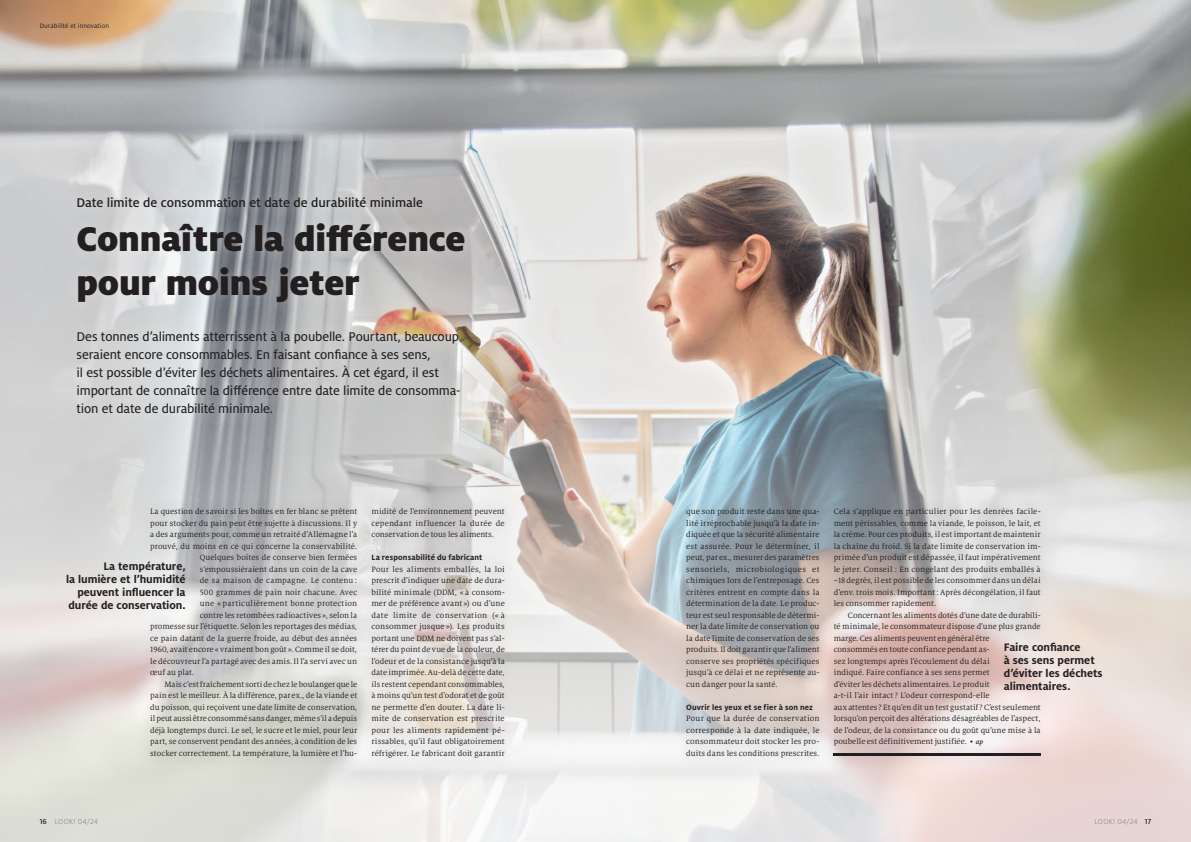
<style>
.page{position:relative;width:1191px;height:842px;background:#fff}
.page>*{position:absolute;margin:0;border:0;box-sizing:border-box;transform-origin:0 0}
.t1{font:900 38px/44px "Milo Pro";letter-spacing:-.005em;color:#231f20}
.t2{font:14px/18px "Milo Pro Text";letter-spacing:-.01em;color:#231f20}
.t3{font:500 14px "Milo Pro";letter-spacing:-.01em;color:#231f20}
.t4{font:700 12px/13px "Milo Pro";letter-spacing:-.005em;color:#231f20}
.t5{font:8.5px/11.5px "Milo Serif Pro";letter-spacing:.005em;color:#231f20;text-align:justify}
.t6{font:700 8.5px "Milo Pro";letter-spacing:.015em;color:#231f20}
.t7{font:8.5px "Milo Serif Pro";letter-spacing:.025em;color:#231f20}
.t8{font:8.5px "Milo Serif Pro";letter-spacing:.03em;color:#231f20}
.t9{font:300 8px "Milo Pro";letter-spacing:.025em;color:#808285}
.t10{font:7px "Milo Pro";letter-spacing:.015em;color:#231f20}
.s1{font-weight:500;font-style:italic;font-size:7px}
.s2{font-weight:500;color:#231f20}
</style>
<div class="page">
<img style="left:0;top:0;width:1191px;height:262px">
<img style="left:0;top:262px;width:1191px;height:580px">
<div style="left:62px;top:182px;width:375px;height:41px;background:#fff;opacity:.47"></div>
<div style="left:63px;top:208px;width:416px;height:109px;background:#fff;opacity:.3"></div>
<div style="left:62px;top:317px;width:411px;height:112px;background:#fff;opacity:.47"></div>
<div style="left:139px;top:497px;width:229px;height:271px;background:#231f20;opacity:.35"></div>
<div style="left:822px;top:497px;width:230px;height:271px;background:#231f20;opacity:.35"></div>
<hr style="left:833px;top:754px;width:207px;height:2px;background:#231f20">
<div style="left:360px;top:497px;width:156px;height:272px;background:#231f20;opacity:.35"></div>
<div style="left:675px;top:497px;width:155px;height:271px;background:#231f20;opacity:.35"></div>
<p class="t10" style="left:40px;top:22px;width:71px">Durabilité et innovation</p>
<h2 class="t3" style="left:77px;top:195px;width:348px">Date limite de consommation et date de durabilité minimale</h2>
<h1 class="t1" style="left:77px;top:216px;width:391px">Connaître la différence pour moins jeter</h1>
<p class="t2" style="left:77px;top:328px;width:385px">Des tonnes d’aliments atterrissent à la poubelle. Pourtant, beaucoup seraient encore consommables. En faisant confiance à ses sens,<br>il est possible d’éviter les déchets alimentaires. À cet égard, il est important de connaître la différence entre date limite de consomma&shy;tion et date de durabilité minimale.</p>
<p class="t5" style="left:150px;top:506px;width:208px">La question de savoir si les boîtes en fer blanc se prêtent</p>
<p class="t5" style="left:150px;top:517px;width:208px">pour stocker du pain peut être sujette à discussions. Il y</p>
<p class="t5" style="left:150px;top:529px;width:208px">a des arguments pour, comme un retraité d’Allemagne l’a</p>
<p class="t5" style="left:150px;top:540px;width:208px">prouvé, du moins en ce qui concerne la conservabilité.</p>
<p class="t5" style="left:200px;top:552px;width:159px">Quelques boîtes de conserve bien fermées</p>
<p class="t5" style="left:200px;top:563px;width:159px">s’empoussiéraient dans un coin de la cave</p>
<p class="t8" style="left:200px;top:576px;width:159px">de sa maison de campagne. Le contenu :</p>
<p class="t5" style="left:200px;top:586px;width:159px">500 grammes de pain noir chacune. Avec</p>
<p class="t7" style="left:200px;top:599px;width:159px">une « particulièrement bonne protection</p>
<p class="t5" style="left:200px;top:609px;width:159px">contre les retombées radioactives », selon la</p>
<p class="t5" style="left:150px;top:621px;width:208px">promesse sur l’étiquette. Selon les reportages des médias,</p>
<p class="t5" style="left:150px;top:632px;width:208px">ce pain datant de la guerre froide, au début des années</p>
<p class="t5" style="left:150px;top:644px;width:208px">1960, avait encore « vraiment bon goût ». Comme il se doit,</p>
<p class="t5" style="left:150px;top:655px;width:208px">le découvreur l’a partagé avec des amis. Il l’a servi avec un</p>
<p class="t5" style="left:150px;top:667px;width:45px">œuf au plat.</p>
<p class="t5" style="left:164px;top:678px;width:194px">Mais c’est fraîchement sorti de chez le boulanger que le</p>
<p class="t5" style="left:150px;top:690px;width:208px">pain est le meilleur. À la différence, parex., de la viande et</p>
<p class="t5" style="left:150px;top:701px;width:208px">du poisson, qui reçoivent une date limite de conservation,</p>
<p class="t5" style="left:150px;top:713px;width:208px">il peut aussi être consommé sans danger, même s’il a depuis</p>
<p class="t5" style="left:150px;top:724px;width:208px">déjà longtemps durci. Le sel, le sucre et le miel, pour leur</p>
<p class="t5" style="left:150px;top:736px;width:208px">part, se conservent pendant des années, à condition de les</p>
<p class="t5" style="left:150px;top:747px;width:208px">stocker correctement. La température, la lumière et l’hu-</p>
<h3 class="t4" style="left:66px;top:560px;width:121px;text-align:right">La température,<br>la lumière et l’humidité peuvent influencer la durée de conservation.</h3>
<p class="t5" style="left:371px;top:506px;width:135px">midité de l’environnement peuvent cependant influencer la durée de conservation de tous les aliments.</p>
<p class="t6" style="left:371px;top:553px;width:112px">La responsabilité du fabricant</p>
<p class="t5" style="left:371px;top:563px;width:135px">Pour les aliments emballés, la loi prescrit d’indiquer une date de dura&shy;bilité minimale (DDM, « à consom&shy;mer de préférence avant ») ou d’une date limite de conservation (« à consommer jusque »). Les produits portant une DDM ne doivent pas s’al&shy;térer du point de vue de la couleur, de l’odeur et de la consistance jusqu’à la date imprimée. Au-delà de cette date, ils restent cependant consommables, à moins qu’un test d’odorat et de goût ne permette d’en douter. La date li&shy;mite de conservation est prescrite pour les aliments rapidement pé&shy;rissables, qu’il faut obligatoirement réfrigérer. Le fabricant doit garantir</p>
<p class="t5" style="left:686px;top:506px;width:135px">que son produit reste dans une qua&shy;lité irréprochable jusqu’à la date in&shy;diquée et que la sécurité alimentaire est assurée. Pour le déterminer, il peut, par ex., mesurer des paramètres sensoriels, microbiologiques et chimiques lors de l’entreposage. Ces critères entrent en compte dans la détermination de la date. Le produc&shy;teur est seul responsable de détermi&shy;ner la date limite de conservation ou la date limite de conservation de ses produits. Il doit garantir que l’aliment conserve ses propriétés spécifiques jusqu’à ce délai et ne représente au&shy;cun danger pour la santé.</p>
<p class="t6" style="left:686px;top:702px;width:128px">Ouvrir les yeux et se fier à son nez</p>
<p class="t5" style="left:686px;top:713px;width:135px">Pour que la durée de conservation corresponde à la date indiquée, le consommateur doit stocker les pro&shy;duits dans les conditions prescrites.</p>
<p class="t5" style="left:833px;top:506px;width:208px">Cela s’applique en particulier pour les denrées facile&shy;ment périssables, comme la viande, le poisson, le lait, et la crème. Pour ces produits, il est important de maintenir la chaîne du froid. Si la date limite de conservation im&shy;primée d’un produit est dépassée, il faut impérativement le jeter. Conseil : En congelant des produits emballés à –18degrés, il est possible de les consommer dans un délai d’env. trois mois. Important: Après décongélation, il faut les consommer rapidement.</p>
<p class="t5" style="left:833px;top:609px;width:208px;text-align:left;text-indent:14px">Concernant les aliments dotés d’une date de durabili&shy;té minimale, le consommateur dispose d’une plus grande marge. Ces aliments peuvent en général être<br>consommés en toute confiance pendant as-<br>sez longtemps après l’écoulement du délai<br>indiqué. Faire confiance à ses sens permet<br>d’éviter les déchets alimentaires. Le produit<br>a-t-il l’air intact? L’odeur correspond-elle<br>aux attentes ? Et qu’en dit un test gustatif? C’est seulement lorsqu’on perçoit des altérations désagréables de l’aspect, de l’odeur, de la consistance ou du goût qu’une mise à la poubelle est définitivement justifiée. • <span class="s1">ap</span></p>
<h3 class="t4" style="left:1003px;top:641px;width:100px">Faire confiance<br>à ses sens permet d’éviter les déchets alimentaires.</h3>
<p class="t9" style="left:40px;top:817px;width:60px"><span class="s2">16</span> LOOK! 04/24</p>
<p class="t9" style="left:1094px;top:817px;width:58px">LOOK! 04/24 <span class="s2">17</span></p>
</div>
